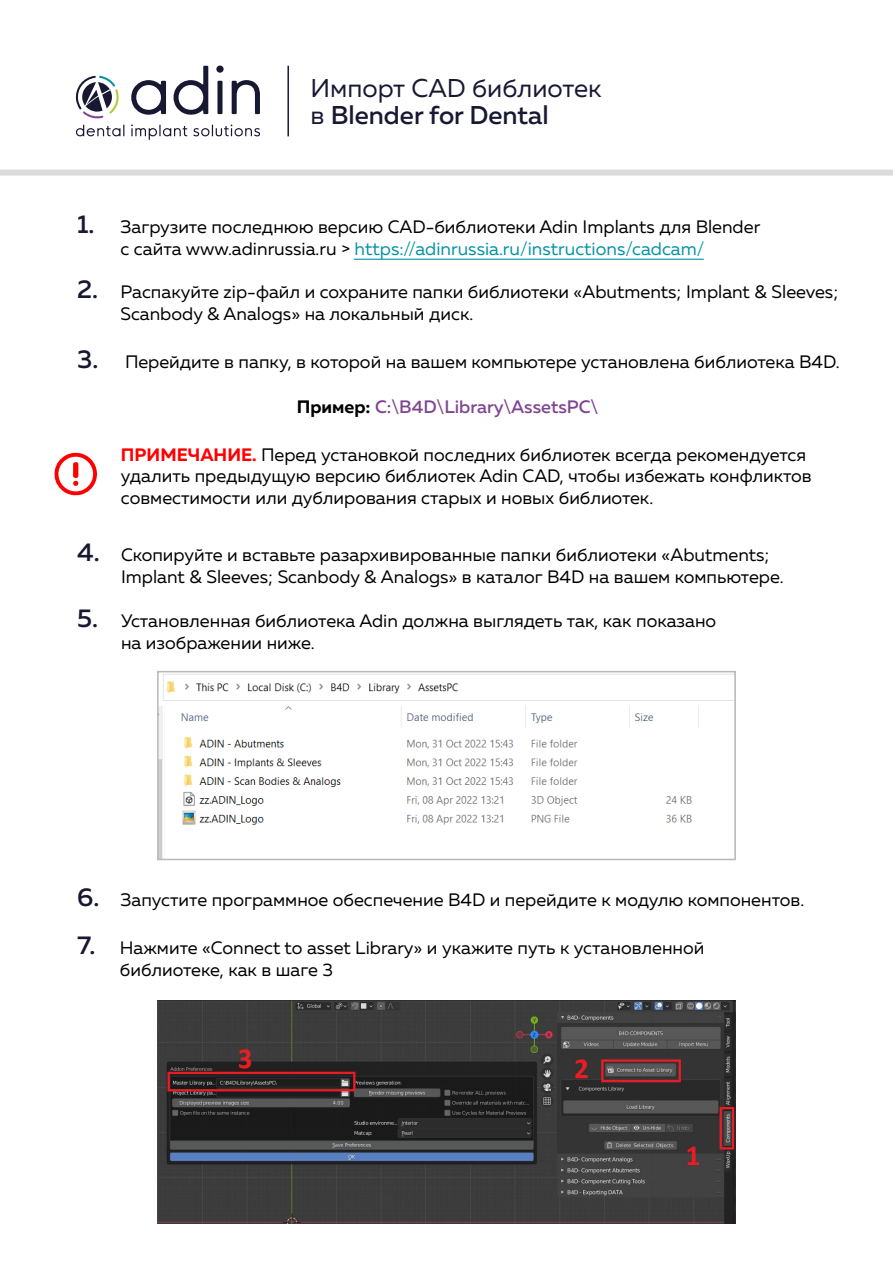
<style>
.page{position:relative;width:893px;height:1263px;background:#fff}
.page>*{position:absolute;margin:0;border:0;box-sizing:border-box;transform-origin:0 0}
.t1{font:25.65px/27px "Muller";color:#171832}
.t2{font:500 25.65px "Muller";color:#171832}
.t3{font:18px/21.6px "Muller";color:#000}
.t4{font:500 18px "Muller";color:#804590}
.s1{font-weight:500}
.s2{color:#0493a5}
.s3{font-weight:500;font-size:25.65px;color:#171832}
.s4{font-weight:700;color:#000}
.s5{font-weight:700;color:#f00}
</style>
<div class="page">
<svg style="left:76px;top:125px;width:48px;height:12px"></svg>
<svg style="left:131px;top:124px;width:56px;height:16px"></svg>
<svg style="left:193px;top:124px;width:67px;height:13px"></svg>
<svg style="left:131px;top:80px;width:35px;height:35px"></svg>
<svg style="left:173px;top:66px;width:35px;height:49px"></svg>
<svg style="left:216px;top:65px;width:8px;height:8px"></svg>
<svg style="left:217px;top:81px;width:6px;height:33px"></svg>
<svg style="left:232px;top:80px;width:28px;height:34px"></svg>
<svg style="left:75px;top:76px;width:44px;height:42px"></svg>
<hr style="left:287px;top:66px;width:2px;height:70px;background:#171832">
<div style="left:0;top:170px;width:893px;height:6px;background:#dbdbdb"></div>
<svg style="left:54px;top:453px;width:43px;height:43px"></svg>
<hr style="left:354px;top:259px;width:350px;height:1px;background:#0493a5">
<img style="left:160px;top:674px;width:573px;height:183px">
<hr style="left:0;top:0;width:893px;height:1px;background:#000">
<img style="left:157px;top:1000px;width:579px;height:223px">
<div style="left:157px;top:671px;width:579px;height:189px;border:2px solid #b7b7b7"></div>
<h1 class="t1" style="left:310px;top:74px;width:293px">Импорт CAD библиотек в <span class="s1">Blender for Dental</span></h1>
<h1 class="t2" style="left:77px;top:208px;width:19px">1.</h1>
<p class="t3" style="left:121px;top:216px;width:641px">Загрузите последнюю версию CAD-библиотеки Adin Implants для Blender с сайта www.adinrussia.ru &gt; <span class="s2">https://adinrussia.ru/instructions/cadcam/</span></p>
<p class="t3" style="left:121px;top:281px;width:719px;text-indent:-43px"><span class="s3">2.</span> Распакуйте zip-файл и сохраните папки библиотеки «Abutments; Implant &amp; Sleeves;<br>Scanbody &amp; Analogs» на локальный диск.</p>
<p class="t3" style="left:77px;top:351px;width:764px"><span class="s3">3.</span> Перейдите в папку, в которой на вашем компьютере установлена библиотека B4D.</p>
<p class="t4" style="left:297px;top:396px;width:303px"><span class="s4">Пример:</span> C:\B4D\Library\AssetsPC\</p>
<p class="t3" style="left:121px;top:443px;width:692px"><span class="s5">ПРИМЕЧАНИЕ.</span> Перед установкой последних библиотек всегда рекомендуется удалить предыдущую версию библиотек Adin CAD, чтобы избежать конфликтов совместимости или дублирования старых и новых библиотек.</p>
<h1 class="t2" style="left:77px;top:536px;width:24px">4.</h1>
<p class="t3" style="left:121px;top:544px;width:664px">Скопируйте и вставьте разархивированные папки библиотеки «Abutments;<br>Implant &amp; Sleeves; Scanbody &amp; Analogs» в каталог B4D на вашем компьютере.</p>
<p class="t3" style="left:121px;top:610px;width:597px;text-indent:-44px"><span class="s3">5.</span> Установленная библиотека Adin должна выглядеть так, как показано на изображении ниже.</p>
<h1 class="t2" style="left:77px;top:881px;width:24px">6.</h1>
<p class="t3" style="left:120px;top:888px;width:685px">Запустите программное обеспечение B4D и перейдите к модулю компонентов.</p>
<p class="t3" style="left:120px;top:937px;width:586px;text-indent:-43px"><span class="s3">7.</span> Нажмите «Connect to asset Library» и укажите путь к установленной библиотеке, как в шаге 3</p>
</div>
